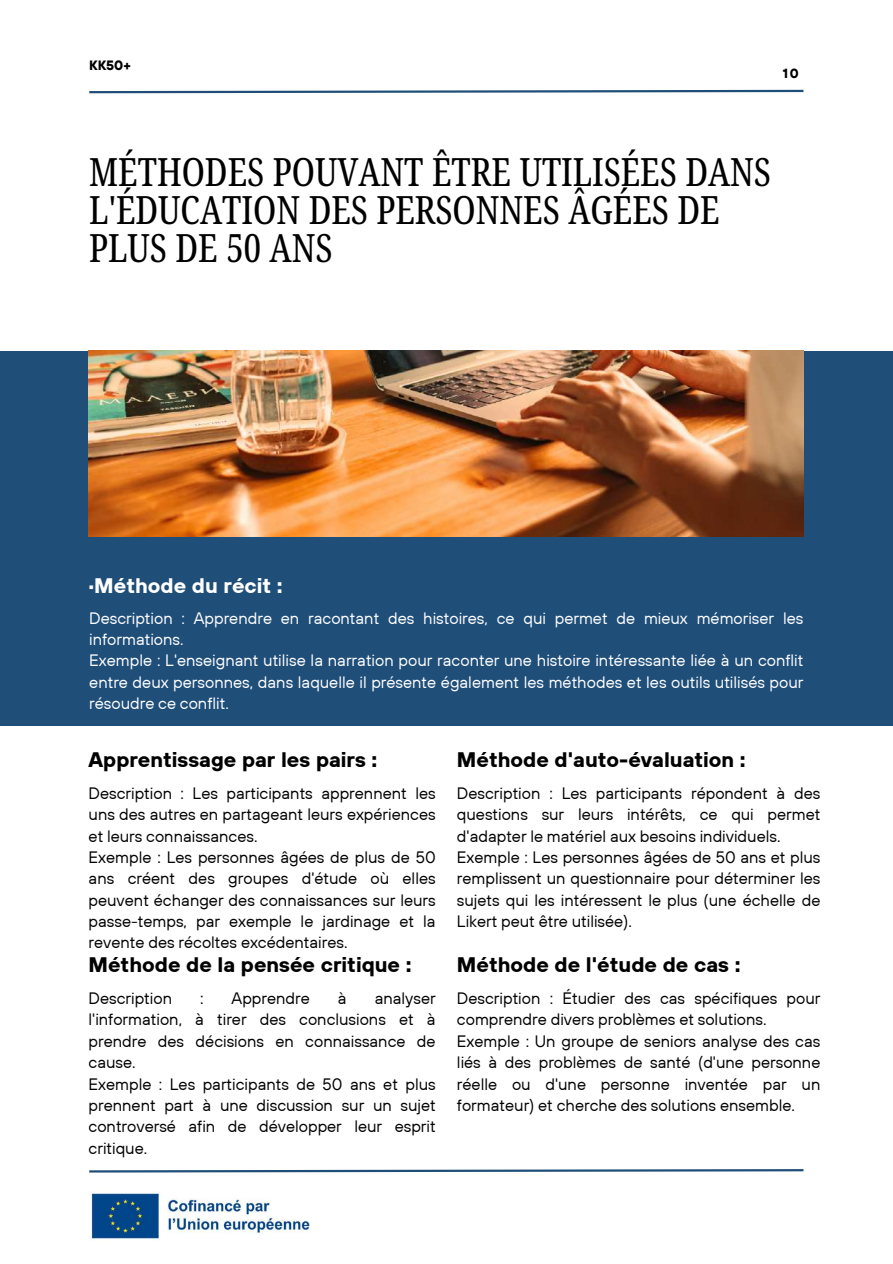
<style>
.page{position:relative;width:893px;height:1264px;background:#fff}
.page>*{position:absolute;margin:0;border:0;box-sizing:border-box;transform-origin:0 0}
.t1{font:extra-condensed 39px/38px "Noto Serif Ethiopic";color:#000001}
.t2{font:700 21px "TT Hoves";color:#000001}
.t3{font:700 21px "TT Hoves";color:#fff}
.t4{font:16.5px/21.3px "TT Hoves";color:#000001}
.t5{font:16.5px/21.3px "TT Hoves";color:#fff}
.t6{font:700 13.5px "TT Hoves";color:#000001}
.t7{font:700 13.2px "TT Hoves";color:#000001}
</style>
<div class="page">
<div style="left:0;top:351px;width:892px;height:374px;background:#1f4e79"></div>
<svg style="left:89px;top:89px;width:715px;height:5px"></svg>
<svg style="left:89px;top:1169px;width:715px;height:4px"></svg>
<img style="left:89px;top:351px;width:714px;height:185px">
<img style="left:89px;top:1191px;width:221px;height:49px">
<p class="t6" style="left:89px;top:57px;width:43px">KK50+</p>
<p class="t7" style="left:782px;top:65px;width:17px">10</p>
<h1 class="t1" style="left:89px;top:152px;width:683px">MÉTHODES POUVANT ÊTRE UTILISÉES DANS<br>L'ÉDUCATION DES PERSONNES ÂGÉES DE<br>PLUS DE 50 ANS</h1>
<p class="t3" style="left:89px;top:571px;width:196px">·Méthode du récit :</p>
<p class="t5" style="left:89px;top:606px;width:715px">Description : Apprendre en racontant des histoires, ce qui permet de mieux mémoriser les informations.<br>Exemple : L'enseignant utilise la narration pour raconter une histoire intéressante liée à un conflit entre deux personnes, dans laquelle il présente également les méthodes et les outils utilisés pour résoudre ce conflit.</p>
<p class="t2" style="left:89px;top:746px;width:290px">Apprentissage par les pairs :</p>
<p class="t2" style="left:457px;top:746px;width:290px">Méthode d'auto-évaluation :</p>
<p class="t4" style="left:89px;top:782px;width:348px">Description : Les participants apprennent les uns des autres en partageant leurs expériences et leurs connaissances.<br>Exemple : Les personnes âgées de plus de 50 ans créent des groupes d'étude où elles peuvent échanger des connaissances sur leurs passe-temps, par exemple le jardinage et la revente des récoltes excédentaires.</p>
<p class="t4" style="left:457px;top:782px;width:365px">Description : Les participants répondent à des questions sur leurs intérêts, ce qui permet d'adapter le matériel aux besoins individuels.<br>Exemple : Les personnes âgées de 50 ans et plus remplissent un questionnaire pour déterminer les sujets qui les intéressent le plus (une échelle de Likert peut être utilisée).</p>
<p class="t2" style="left:89px;top:951px;width:324px">Méthode de la pensée critique :</p>
<p class="t2" style="left:457px;top:951px;width:285px">Méthode de l'étude de cas :</p>
<p class="t4" style="left:89px;top:987px;width:348px;text-indent:286px">analyser l'information, à tirer des conclusions et à prendre des décisions en connaissance de cause.<br>Exemple : Les participants de 50 ans et plus prennent part à une discussion sur un sujet controversé afin de développer leur esprit critique.</p>
<p class="t4" style="left:457px;top:987px;width:365px">Description : Étudier des cas spécifiques pour comprendre divers problèmes et solutions.<br>Exemple : Un groupe de seniors analyse des cas liés à des problèmes de santé (d'une personne réelle ou d'une personne inventée par un formateur) et cherche des solutions ensemble.</p>
<p class="t4" style="left:89px;top:987px;width:85px">Description</p>
<p class="t4" style="left:200px;top:987px;width:5px">:</p>
<p class="t4" style="left:232px;top:987px;width:80px">Apprendre</p>
<p class="t4" style="left:338px;top:987px;width:10px">à</p>
</div>
